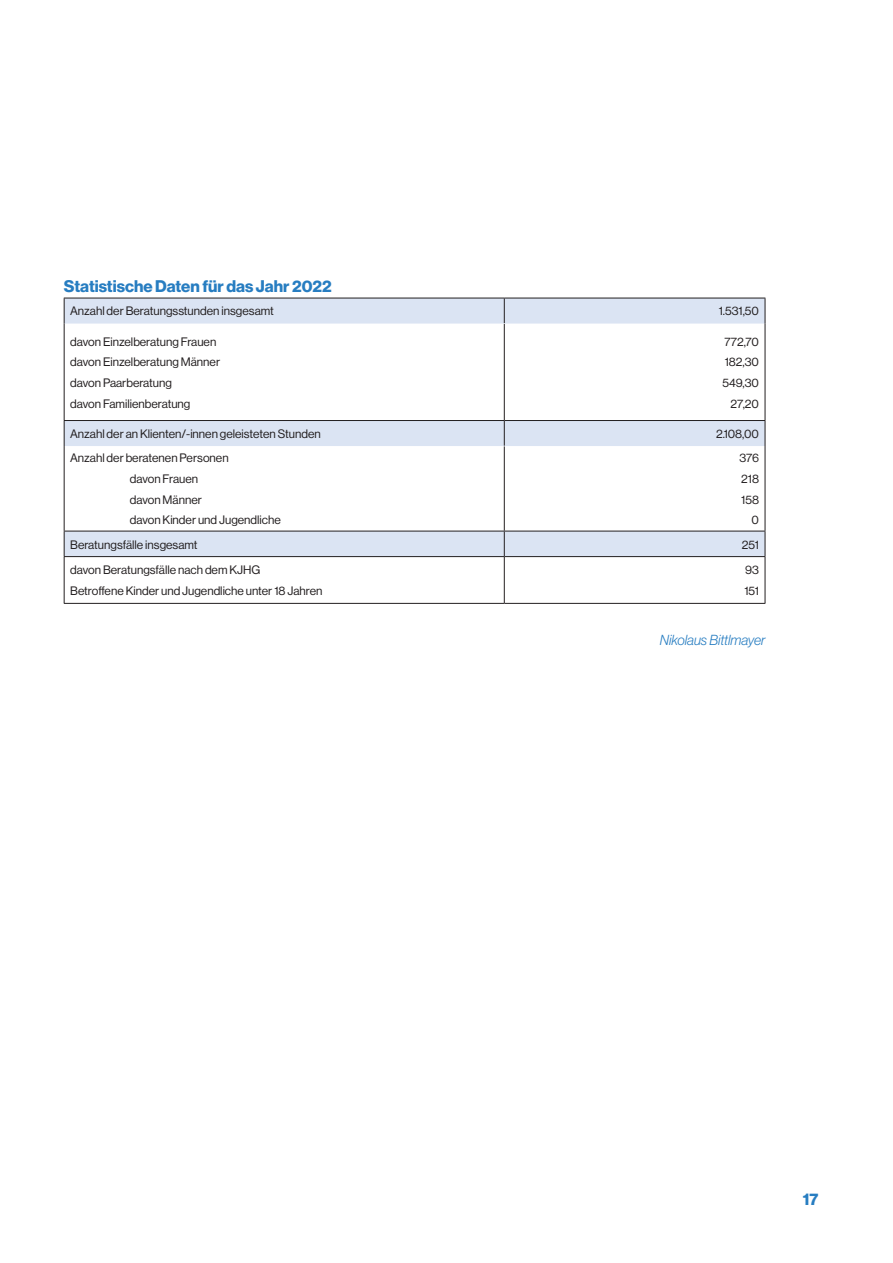
<style>
.page{position:relative;width:893px;height:1263px;background:#fff}
.page>*{position:absolute;margin:0;border:0;box-sizing:border-box;transform-origin:0 0}
.t1{font:16.5px "N Haas Grotesk DS Pro 75 Bd";color:#277dc1}
.t2{font:14.25px "N Haas Grotesk DS Pro 46 Lt It";color:#277dc1}
.t3{font:12px/20.9px "N Haas Grotesk DS Pro 55 Rg";color:#231f20}
</style>
<div class="page">
<svg style="left:65px;top:299px;width:700px;height:257px"></svg>
<hr style="left:64px;top:603px;width:440px;height:1px;background:#231f20">
<hr style="left:504px;top:603px;width:261px;height:1px;background:#231f20">
<hr style="left:64px;top:298px;width:440px;height:1px;background:#231f20">
<svg style="left:64px;top:298px;width:1px;height:26px"></svg>
<hr style="left:504px;top:298px;width:261px;height:1px;background:#231f20">
<svg style="left:504px;top:298px;width:1px;height:25px"></svg>
<svg style="left:765px;top:298px;width:1px;height:26px"></svg>
<hr style="left:64px;top:324px;width:1px;height:96px;background:#231f20">
<hr style="left:504px;top:324px;width:1px;height:96px;background:#231f20">
<hr style="left:765px;top:324px;width:1px;height:96px;background:#231f20">
<hr style="left:64px;top:420px;width:440px;height:1px;background:#231f20">
<svg style="left:64px;top:421px;width:1px;height:25px"></svg>
<hr style="left:504px;top:420px;width:261px;height:1px;background:#231f20">
<svg style="left:504px;top:421px;width:1px;height:25px"></svg>
<svg style="left:765px;top:421px;width:1px;height:25px"></svg>
<hr style="left:64px;top:446px;width:1px;height:85px;background:#231f20">
<hr style="left:504px;top:446px;width:1px;height:85px;background:#231f20">
<hr style="left:765px;top:446px;width:1px;height:85px;background:#231f20">
<hr style="left:64px;top:531px;width:440px;height:1px;background:#231f20">
<svg style="left:64px;top:531px;width:1px;height:25px"></svg>
<hr style="left:504px;top:531px;width:261px;height:1px;background:#231f20">
<svg style="left:504px;top:531px;width:1px;height:25px"></svg>
<svg style="left:765px;top:531px;width:1px;height:25px"></svg>
<hr style="left:64px;top:556px;width:440px;height:1px;background:#231f20">
<hr style="left:64px;top:557px;width:1px;height:46px;background:#231f20">
<hr style="left:504px;top:556px;width:261px;height:1px;background:#231f20">
<hr style="left:504px;top:557px;width:1px;height:46px;background:#231f20">
<hr style="left:765px;top:557px;width:1px;height:46px;background:#231f20">
<h1 class="t1" style="left:64px;top:276px;width:269px">Statistische Daten für das Jahr 2022</h1>
<p class="t3" style="left:70px;top:301px;width:205px">Anzahl der Beratungsstunden insgesamt</p>
<p class="t3" style="left:719px;top:301px;width:42px">1.531,50</p>
<p class="t3" style="left:70px;top:331px;width:151px">davon Einzelberatung Frauen davon Einzelberatung Männer davon Paarberatung<br>davon Familienberatung</p>
<p class="t3" style="left:722px;top:331px;width:38px;text-align:right">772,70<br>182,30<br>549,30<br>27,20</p>
<p class="t3" style="left:70px;top:423px;width:252px">Anzahl der an Klienten/-innen geleisteten Stunden</p>
<p class="t3" style="left:716px;top:423px;width:44px">2.108,00</p>
<p class="t3" style="left:130px;top:447px;width:153px;text-indent:-60px">Anzahl der beratenen Personen<br>davon Frauen<br>davon Männer<br>davon Kinder und Jugendliche</p>
<p class="t3" style="left:739px;top:447px;width:21px;text-align:right">376<br>218<br>158<br>0</p>
<p class="t3" style="left:70px;top:534px;width:129px">Beratungsfälle insgesamt</p>
<p class="t3" style="left:742px;top:534px;width:19px">251</p>
<p class="t3" style="left:70px;top:560px;width:254px">davon Beratungsfälle nach dem KJHG<br>Betroffene Kinder und Jugendliche unter 18 Jahren</p>
<p class="t3" style="left:744px;top:560px;width:16px">93<br>151</p>
<p class="t2" style="left:660px;top:632px;width:107px">Nikolaus Bittlmayer</p>
<h1 class="t1" style="left:803px;top:1190px;width:17px">17</h1>
</div>
